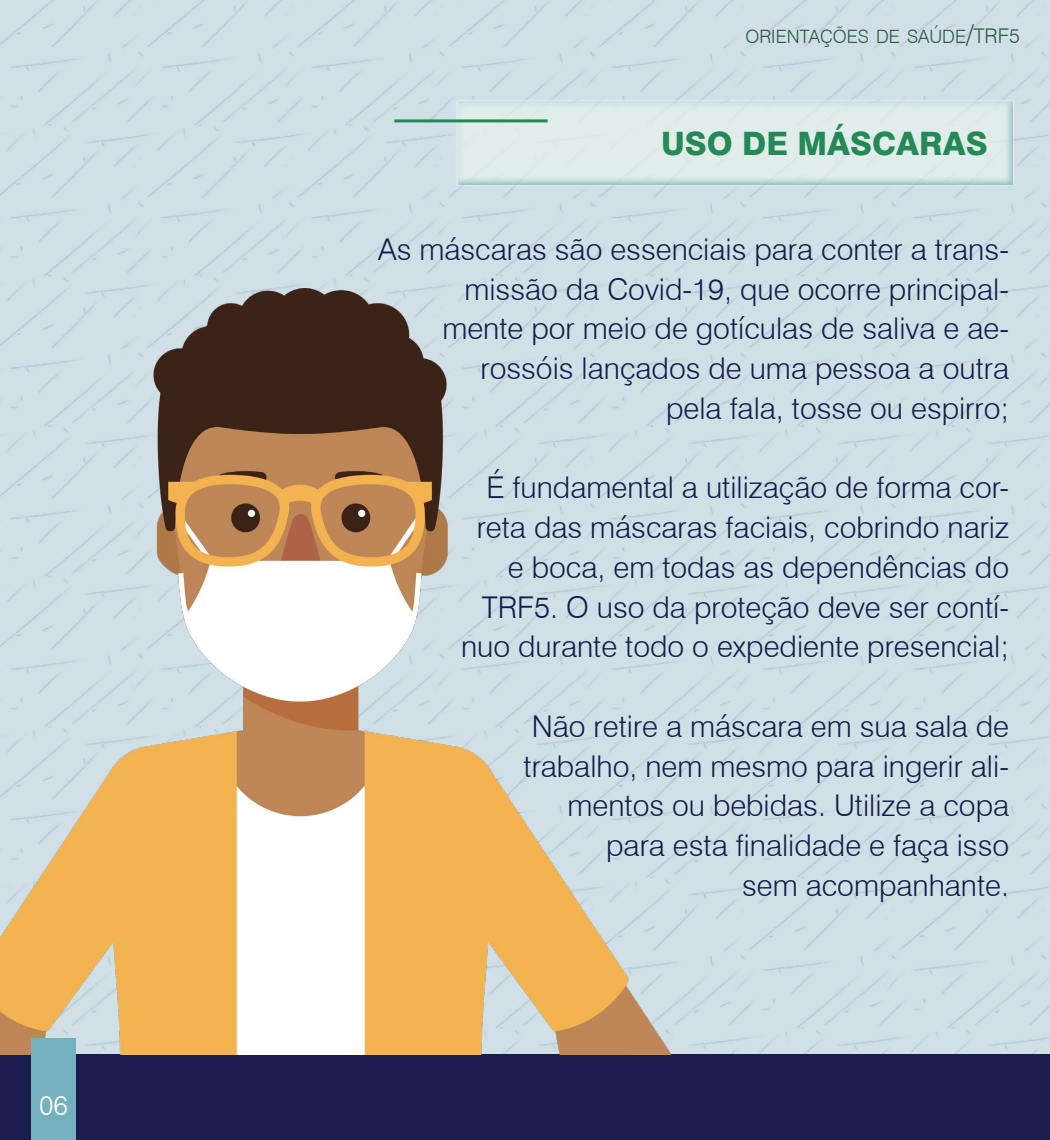
<style>
.page{position:relative;width:1050px;height:1140px;background:#fff}
.page>*{position:absolute;margin:0;border:0;box-sizing:border-box;transform-origin:0 0}
.t1{font:800 32.25px "Swiss 721 BT";color:#248956}
.t2{font:300 30px/39.8px "Swiss 721 BT";color:#191c4c;text-align:right}
.t3{font:300 26.25px "Zurich BT";color:#fff}
.t4{font:300 18.38px "Swiss 721 BT";color:#2a5d3f}
.s1{font-size:26.25px}
.s2{font-size:20.25px}
</style>
<div class="page">
<div style="left:0;top:0;width:1050px;height:1055px;background:#d0e0e6"></div>
<div style="left:0;top:1055px;width:1050px;height:85px;background:#191c4c"></div>
<div style="left:451px;top:96px;width:569px;height:90px;background:#5ca1ae;opacity:.75"></div>
<img style="left:0;top:289px;width:676px;height:766px">
<div style="left:31px;top:1039px;width:45px;height:101px;background:#74b1be"></div>
<hr style="left:394px;top:119px;width:154px;height:3px;background:#248956">
<p class="t3" style="left:39px;top:1090px;width:31px">06</p>
<p class="t4" style="left:746px;top:26px;width:276px">ORIENTAÇÕES DE SAÚDE<span class="s1">/</span><span class="s2">TRF5</span></p>
<p class="t1" style="left:661px;top:124px;width:328px">USO DE MÁSCARAS</p>
<p class="t2" style="left:378px;top:229px;width:632px">As máscaras são essenciais para conter a trans&shy;missão da Covid-19, que ocorre principal&shy;mente por meio de gotículas de saliva e ae&shy;rossóis lançados de uma pessoa a outra<br>pela fala, tosse ou espirro;</p>
<p class="t2" style="left:461px;top:468px;width:550px">É fundamental a utilização de forma cor&shy;reta das máscaras faciais, cobrindo nariz e boca, em todas as dependências do TRF5. O uso da proteção deve ser contí&shy;nuo durante todo o expediente presencial;</p>
<p class="t2" style="left:524px;top:706px;width:487px">Não retire a máscara em sua sala de trabalho, nem mesmo para ingerir ali&shy;mentos ou bebidas. Utilize a copa para esta finalidade e faça isso<br>sem acompanhante.</p>
</div>
